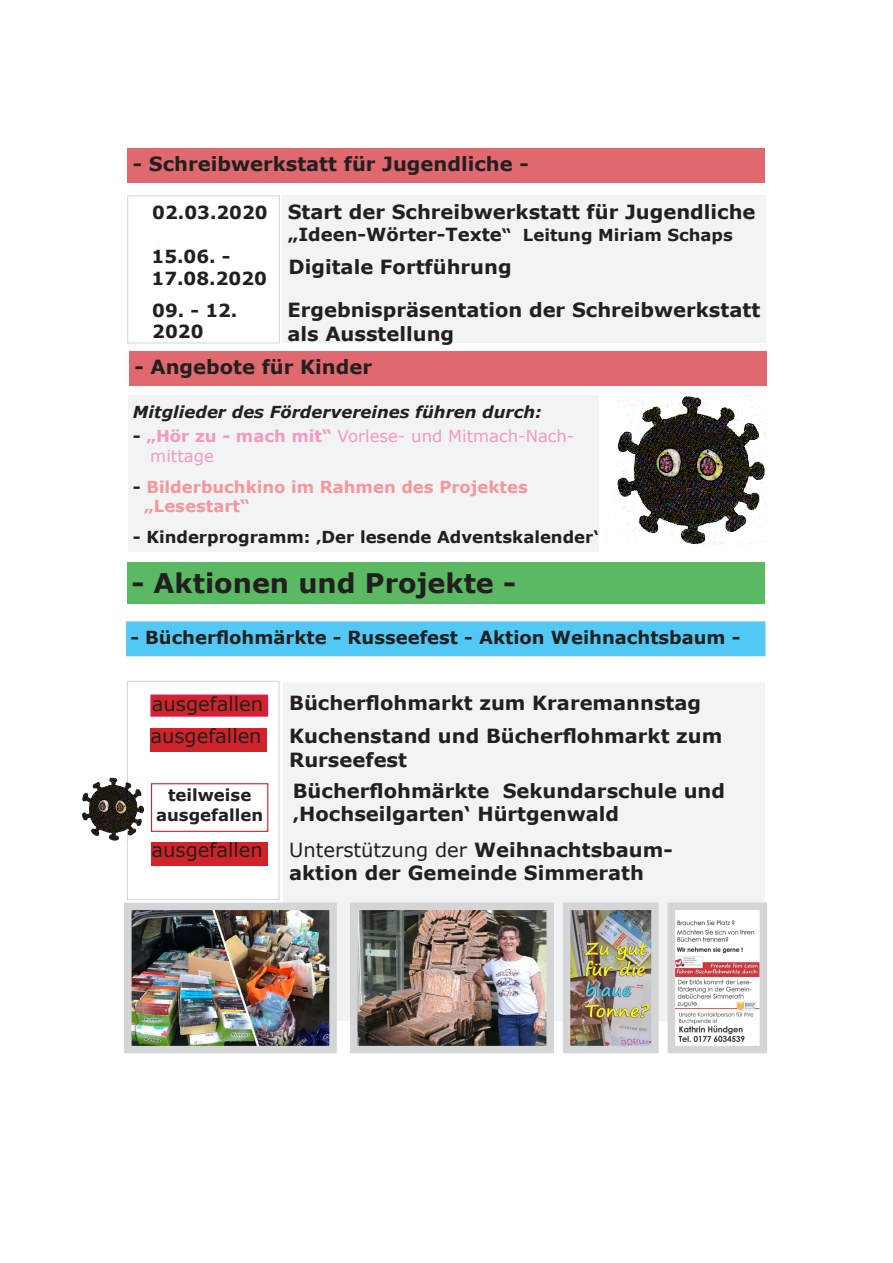
<style>
.page{position:relative;width:893px;height:1263px;background:#fff}
.page>*{position:absolute;margin:0;border:0;box-sizing:border-box;transform-origin:0 0}
.t1{font:700 27px "Verdana";color:#231f20}
.t2{font:700 19.5px/23.4px "Verdana";color:#231f20}
.t3{font:19.5px "Verdana";color:#231f20}
.t4{font:700 18px "Verdana";color:#231f20}
.t5{font:700 16.5px "Verdana";color:#231f20}
.t6{font:16.5px "Verdana";color:#f499c2}
.t7{font:700 16.5px/19.8px "Verdana";color:#f5979c}
.t8{font:italic 700 16.5px "Verdana";color:#231f20}
.s1{font-size:18px}
.s2{font-weight:700;color:#231f20}
.s3{font-weight:700}
.s4{color:#231f20}
</style>
<div class="page">
<div style="left:129px;top:396px;width:470px;height:156px;background:#f2f3f4"></div>
<div style="left:284px;top:682px;width:481px;height:338px;background:#f2f3f4"></div>
<div style="left:127px;top:681px;width:152px;height:218px;border:1px solid #d4d5d7"></div>
<div style="left:128px;top:149px;width:637px;height:34px;background:#df696e"></div>
<div style="left:282px;top:196px;width:483px;height:147px;background:#f2f3f4"></div>
<div style="left:128px;top:196px;width:152px;height:147px;border:1px solid #d4d5d7"></div>
<div style="left:151px;top:695px;width:116px;height:21px;background:#d1232a"></div>
<div style="left:150px;top:694px;width:118px;height:23px;border:2px solid #ed1158"></div>
<div style="left:150px;top:728px;width:117px;height:24px;background:#d1232a"></div>
<img style="left:615px;top:395px;width:152px;height:151px">
<div style="left:126px;top:621px;width:639px;height:35px;background:#52c8f4"></div>
<div style="left:129px;top:352px;width:638px;height:34px;background:#df696e"></div>
<div style="left:128px;top:562px;width:637px;height:42px;background:#5ab962"></div>
<img style="left:133px;top:911px;width:195px;height:133px">
<div style="left:124px;top:902px;width:213px;height:151px;border:8px solid #d4d5d7"></div>
<img style="left:359px;top:911px;width:186px;height:133px">
<div style="left:350px;top:902px;width:204px;height:151px;border:8px solid #d4d5d7"></div>
<div style="left:152px;top:842px;width:116px;height:23px;background:#d1232a"></div>
<div style="left:151px;top:783px;width:117px;height:49px;border:1px solid #d1232a"></div>
<img style="left:572px;top:911px;width:78px;height:133px">
<div style="left:563px;top:902px;width:96px;height:151px;border:8px solid #d4d5d7"></div>
<img style="left:82px;top:778px;width:63px;height:63px">
<img style="left:677px;top:911px;width:81px;height:132px">
<div style="left:668px;top:902px;width:99px;height:151px;border:8px solid #d4d5d7"></div>
<p class="t2" style="left:133px;top:152px;width:397px">- Schreibwerkstatt für Jugendliche -</p>
<p class="t4" style="left:152px;top:200px;width:117px">02.03.2020</p>
<p class="t4" style="left:152px;top:244px;width:80px">15.06. -</p>
<p class="t4" style="left:152px;top:265px;width:117px">17.08.2020</p>
<p class="t4" style="left:152px;top:298px;width:87px">09. - 12.</p>
<p class="t4" style="left:152px;top:319px;width:53px">2020</p>
<p class="t2" style="left:288px;top:200px;width:469px">Start der Schreibwerkstatt für Jugendliche</p>
<p class="t5" style="left:288px;top:223px;width:447px"><span class="s1">„Ideen-Wörter-Texte</span>“ Leitung Miriam Schaps</p>
<p class="t2" style="left:289px;top:254px;width:225px">Digitale Fortführung</p>
<p class="t2" style="left:288px;top:298px;width:474px">Ergebnispräsentation der Schreibwerkstatt</p>
<p class="t2" style="left:288px;top:321px;width:168px">als Ausstellung</p>
<p class="t2" style="left:135px;top:355px;width:239px">- Angebote für Kinder</p>
<p class="t8" style="left:133px;top:400px;width:410px">Mitglieder des Fördervereines führen durch:</p>
<p class="t6" style="left:133px;top:425px;width:443px"><span class="s2">-</span> <span class="s3">„Hör zu - mach mit“</span> Vorlese- und Mitmach-Nach-</p>
<p class="t6" style="left:150px;top:445px;width:65px">mittage</p>
<p class="t7" style="left:144px;top:476px;width:385px;text-indent:-11px"><span class="s4">-</span> Bilderbuchkino im Rahmen des Projektes „Lesestart“</p>
<p class="t5" style="left:133px;top:525px;width:467px">- Kinderprogramm: ‚Der lesende Adventskalender‘</p>
<p class="t1" style="left:131px;top:564px;width:386px">- Aktionen und Projekte -</p>
<p class="t4" style="left:130px;top:625px;width:612px">- Bücherflohmärkte - Russeefest - Aktion Weihnachtsbaum -</p>
<p class="t3" style="left:152px;top:690px;width:113px">ausgefallen</p>
<p class="t2" style="left:289px;top:691px;width:413px">Bücherflohmarkt zum Kraremannstag</p>
<p class="t3" style="left:150px;top:723px;width:113px">ausgefallen</p>
<p class="t2" style="left:289px;top:724px;width:435px">Kuchenstand und Bücherflohmarkt zum<br>Rurseefest</p>
<p class="t5" style="left:168px;top:784px;width:85px">teilweise</p>
<p class="t5" style="left:156px;top:803px;width:109px">ausgefallen</p>
<p class="t2" style="left:293px;top:779px;width:434px">Bücherflohmärkte Sekundarschule und ‚Hochseilgarten‘ Hürtgenwald</p>
<p class="t3" style="left:152px;top:836px;width:113px">ausgefallen</p>
<p class="t3" style="left:289px;top:836px;width:385px">Unterstützung der <span class="s3">Weihnachtsbaum-</span></p>
<p class="t2" style="left:289px;top:861px;width:356px">aktion der Gemeinde Simmerath</p>
</div>
